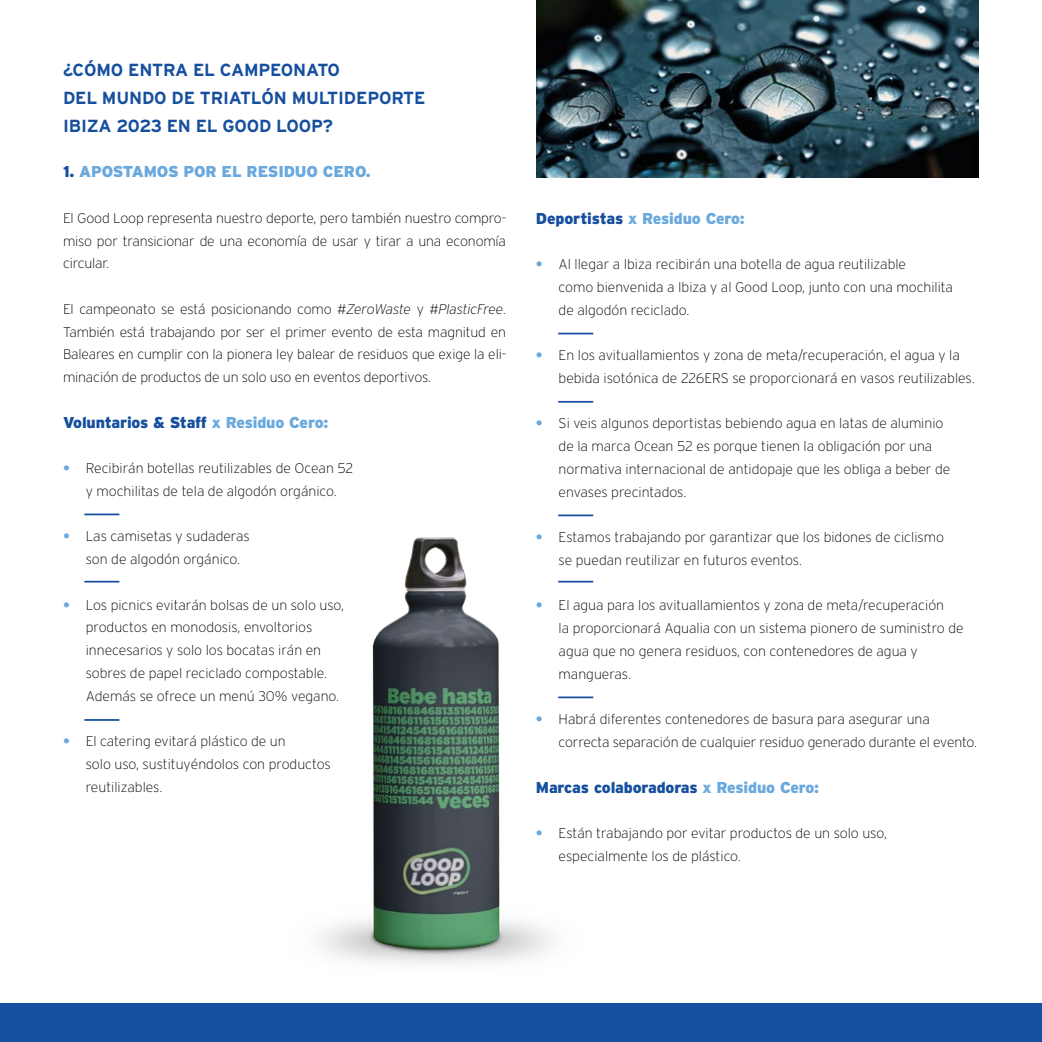
<style>
.page{position:relative;width:1042px;height:1042px;background:#fff}
.page>*{position:absolute;margin:0;border:0;box-sizing:border-box;transform-origin:0 0}
.t1{font:700 17.5px/28px "Interstate";letter-spacing:-.01em;color:#154f9e}
.t2{font:900 15.75px "Interstate";letter-spacing:-.01em;color:#154f9e}
.t3{font:900 15.75px "Interstate";letter-spacing:-.01em;color:#6aa9dd}
.t4{font:200 14px/22.8px "Interstate";color:#000}
.s1{color:#154f9e}
.s2{font-style:italic}
.s3{color:#6aa9dd}
.s4{font-weight:700;color:#6aa9dd}
</style>
<div class="page">
<div style="left:260px;top:1003px;width:261px;height:39px;background:#154f9e"></div>
<div style="left:0;top:1003px;width:260px;height:39px;background:#154f9e"></div>
<div style="left:521px;top:1003px;width:260px;height:39px;background:#154f9e"></div>
<div style="left:781px;top:1003px;width:261px;height:39px;background:#154f9e"></div>
<hr style="left:558px;top:333px;width:35px;height:1px;background:#154f9e">
<hr style="left:558px;top:401px;width:35px;height:2px;background:#154f9e">
<hr style="left:84px;top:513px;width:35px;height:2px;background:#154f9e">
<hr style="left:84px;top:581px;width:35px;height:1px;background:#154f9e">
<hr style="left:84px;top:719px;width:35px;height:2px;background:#154f9e">
<img style="left:537px;top:0;width:441px;height:177px">
<img style="left:320px;top:514px;width:274px;height:449px">
<p class="t1" style="left:63px;top:55px;width:364px">¿CÓMO ENTRA EL CAMPEONATO<br>DEL MUNDO DE TRIATLÓN MULTIDEPORTE<br>IBIZA 2023 EN EL GOOD LOOP?</p>
<p class="t3" style="left:63px;top:163px;width:309px"><span class="s1">1.</span> APOSTAMOS POR EL RESIDUO CERO.</p>
<p class="t4" style="left:63px;top:206px;width:445px;text-align:justify">El Good Loop representa nuestro deporte, pero también nuestro compro&shy;miso por transicionar de una economía de usar y tirar a una economía circular.</p>
<p class="t4" style="left:63px;top:297px;width:445px;text-align:justify">El campeonato se está posicionando como <span class="s2">#ZeroWaste</span> y <span class="s2">#PlasticFree</span>.<br>También está trabajando por ser el primer evento de esta magnitud en Baleares en cumplir con la pionera ley balear de residuos que exige la eli&shy;minación de productos de un solo uso en eventos deportivos.</p>
<p class="t2" style="left:63px;top:413px;width:267px">Voluntarios &amp; Staff <span class="s3">x Residuo Cero:</span></p>
<p class="t4" style="left:63px;top:457px;width:292px;text-align:center"><span class="s4">•</span> Recibirán botellas reutilizables de Ocean 52 y mochilitas de tela de algodón orgánico.</p>
<p class="t4" style="left:86px;top:525px;width:165px;text-indent:-23px"><span class="s4">•</span> Las camisetas y sudaderas son de algodón orgánico.</p>
<p class="t4" style="left:86px;top:593px;width:260px;text-indent:-23px"><span class="s4">•</span> Los picnics evitarán bolsas de un solo uso, productos en monodosis, envoltorios innecesarios y solo los bocatas irán en sobres de papel reciclado compostable.<br>Además se ofrece un menú 30% vegano.</p>
<p class="t4" style="left:86px;top:730px;width:247px;text-indent:-23px"><span class="s4">•</span> El catering evitará plástico de un<br>solo uso, sustituyéndolos con productos reutilizables.</p>
<p class="t3" style="left:536px;top:209px;width:210px"><span class="s1">Deportistas</span> x Residuo Cero:</p>
<p class="t4" style="left:558px;top:253px;width:396px;text-indent:-23px"><span class="s4">•</span> Al llegar a Ibiza recibirán una botella de agua reutilizable<br>como bienvenida a Ibiza y al Good Loop, junto con una mochilita de algodón reciclado.</p>
<p class="t4" style="left:558px;top:344px;width:417px;text-indent:-23px"><span class="s4">•</span> En los avituallamientos y zona de meta/recuperación, el agua y la bebida isotónica de 226ERS se proporcionará en vasos reutilizables.</p>
<p class="t4" style="left:558px;top:412px;width:393px;text-indent:-23px"><span class="s4">•</span> Si veis algunos deportistas bebiendo agua en latas de aluminio de la marca Ocean 52 es porque tienen la obligación por una normativa internacional de antidopaje que les obliga a beber de envases precintados.</p>
<p class="t4" style="left:558px;top:526px;width:387px;text-indent:-23px"><span class="s4">•</span> Estamos trabajando por garantizar que los bidones de ciclismo se puedan reutilizar en futuros eventos.</p>
<p class="t4" style="left:558px;top:594px;width:406px;text-indent:-23px"><span class="s4">•</span> El agua para los avituallamientos y zona de meta/recuperación<br>la proporcionará Aqualia con un sistema pionero de suministro de agua que no genera residuos, con contenedores de agua y mangueras.</p>
<p class="t4" style="left:558px;top:708px;width:420px;text-indent:-23px"><span class="s4">•</span> Habrá diferentes contenedores de basura para asegurar una correcta separación de cualquier residuo generado durante el evento.</p>
<p class="t2" style="left:536px;top:778px;width:285px">Marcas colaboradoras <span class="s3">x Residuo Cero:</span></p>
<p class="t4" style="left:558px;top:822px;width:330px;text-indent:-23px"><span class="s4">•</span> Están trabajando por evitar productos de un solo uso, especialmente los de plástico.</p>
</div>
